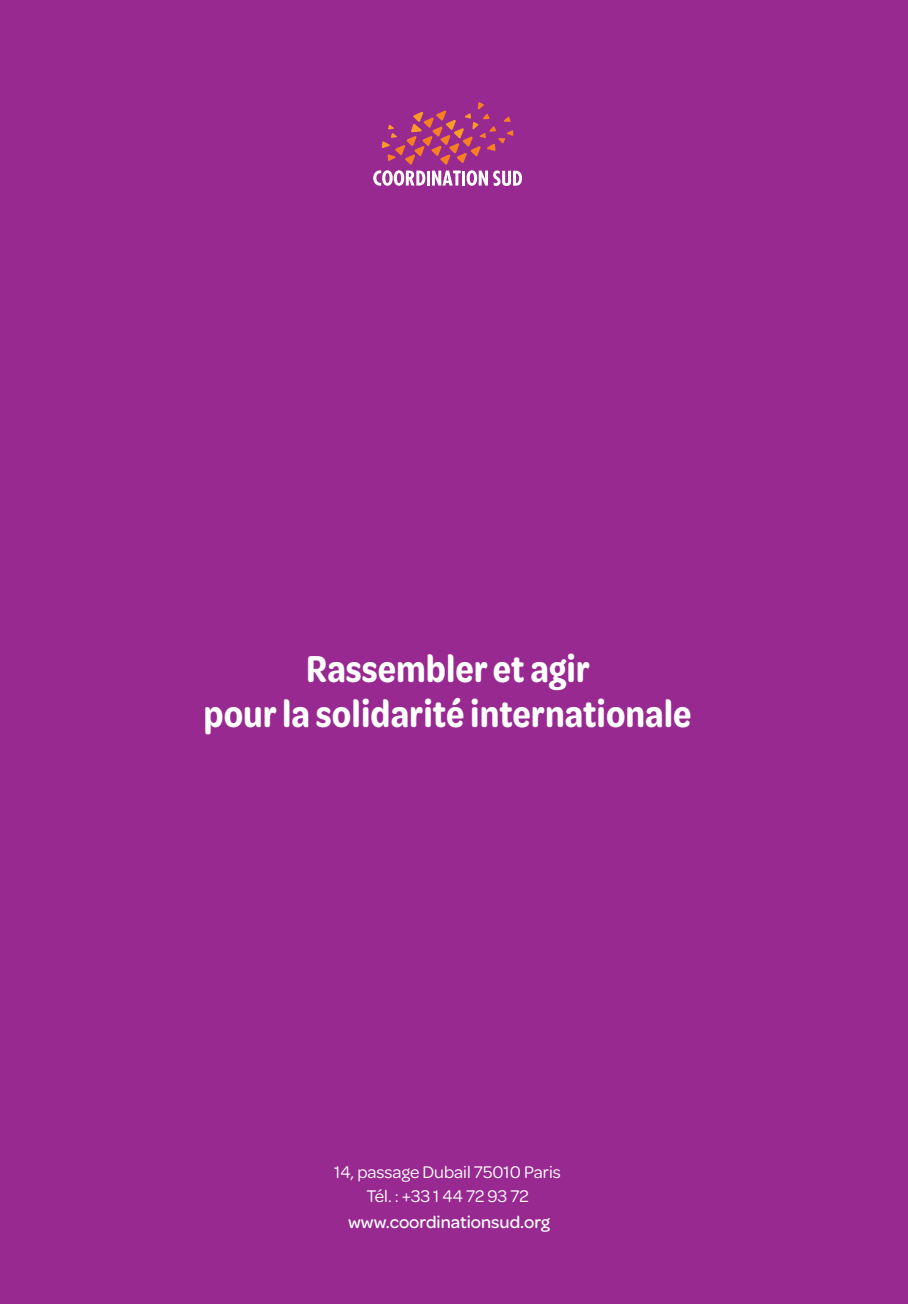
<style>
.page{position:relative;width:908px;height:1304px;background:#fff}
.page>*{position:absolute;margin:0;border:0;box-sizing:border-box;transform-origin:0 0}
.t1{font:600 40px "Omnes Cond";color:#fff}
.t2{font:18px "Omnes";color:#fff}
.t3{font:500 18px "Omnes";color:#fff}
</style>
<div class="page">
<div style="left:0;top:0;width:907px;height:1304px;background:#982990"></div>
<svg style="left:373px;top:102px;width:149px;height:84px"></svg>
<p class="t1" style="left:306px;top:642px;width:285px">Rassembler et agir</p>
<p class="t1" style="left:203px;top:687px;width:489px">pour la solidarité internationale</p>
<p class="t2" style="left:334px;top:1160px;width:228px">14, passage Dubail 75010 Paris</p>
<p class="t2" style="left:366px;top:1184px;width:163px">Tél. : +33 1 44 72 93 72</p>
<p class="t3" style="left:348px;top:1210px;width:203px">www.coordinationsud.org</p>
</div>
